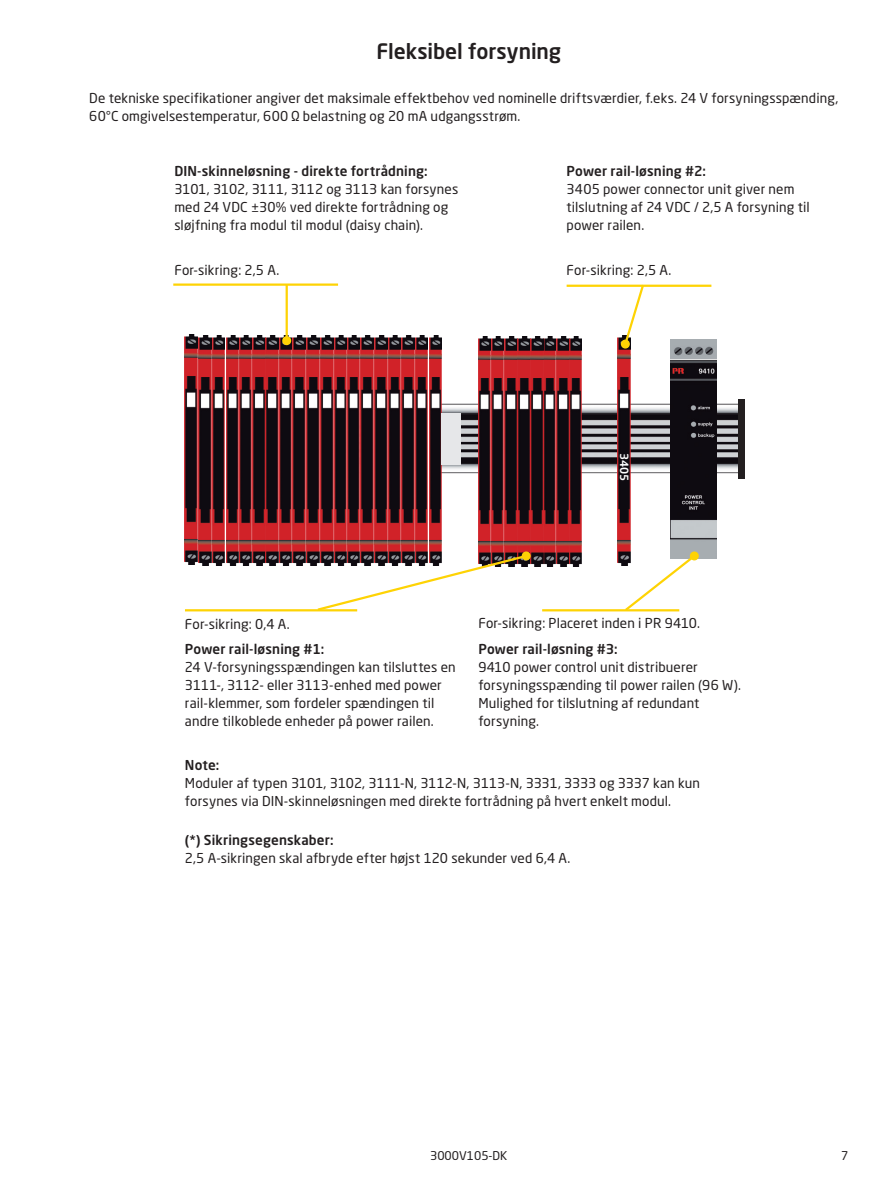
<style>
.page{position:relative;width:893px;height:1191px;background:#fff}
.page>*{position:absolute;margin:0;border:0;box-sizing:border-box;transform-origin:0 0}
.t1{font:500 21px "Neo Sans Pro";letter-spacing:-.005em;color:#231f20}
.t2{font:13.5px/18px "Neo Sans Pro";letter-spacing:.005em;color:#231f20}
.t3{font:500 13.5px "Neo Sans Pro";letter-spacing:.01em;color:#231f20}
.t4{font:12px "Neo Sans Pro";color:#231f20}
.t5{font:500 11.25px "Neo Sans Pro";color:#fff}
</style>
<div class="page">
<img style="left:442px;top:404px;width:296px;height:70px">
<div style="left:372px;top:395px;width:66px;height:79px;background:linear-gradient(to bottom,#d13138,#d13138)"></div>
<img style="left:671px;top:340px;width:46px;height:219px">
<img style="left:618px;top:337px;width:12px;height:228px">
<img style="left:478px;top:336px;width:104px;height:230px">
<div style="left:738px;top:399px;width:7px;height:79px;background:#231f20"></div>
<img style="left:321px;top:335px;width:52px;height:218px">
<img style="left:375px;top:335px;width:67px;height:218px">
<img style="left:199px;top:335px;width:106px;height:230px">
<img style="left:307px;top:335px;width:12px;height:230px">
<img style="left:185px;top:334px;width:12px;height:230px">
<svg style="left:315px;top:553px;width:214px;height:59px"></svg>
<div style="left:522px;top:551px;width:9px;height:9px;background:#fed304;border-radius:50%"></div>
<svg style="left:623px;top:553px;width:73px;height:59px"></svg>
<div style="left:690px;top:551px;width:9px;height:9px;background:#fed304;border-radius:50%"></div>
<hr style="left:173px;top:283px;width:165px;height:3px;background:#fed304">
<hr style="left:567px;top:285px;width:144px;height:2px;background:#fed304">
<svg style="left:622px;top:284px;width:24px;height:63px"></svg>
<div style="left:621px;top:339px;width:9px;height:9px;background:#fed304;border-radius:50%"></div>
<hr style="left:286px;top:284px;width:2px;height:57px;background:#fed304">
<div style="left:282px;top:336px;width:9px;height:9px;background:#fed304;border-radius:50%"></div>
<div style="left:441px;top:414px;width:20px;height:51px;background:#e6e7e9"></div>
<hr style="left:185px;top:609px;width:172px;height:2px;background:#fed304">
<hr style="left:542px;top:609px;width:137px;height:2px;background:#fed304">
<h1 class="t1" style="left:376px;top:38px;width:186px">Fleksibel forsyning</h1>
<p class="t2" style="left:89px;top:89px;width:750px">De tekniske specifikationer angiver det maksimale effektbehov ved nominelle driftsværdier, f.eks. 24 V forsyningsspænding,<br>60°C omgivelsestemperatur, 600 Ω belastning og 20 mA udgangsstrøm.</p>
<p class="t3" style="left:174px;top:163px;width:255px">DIN-skinneløsning - direkte fortrådning:</p>
<p class="t2" style="left:174px;top:180px;width:285px">3101, 3102, 3111, 3112 og 3113 kan forsynes med 24 VDC ±30% ved direkte fortrådning og sløjfning fra modul til modul (daisy chain).</p>
<p class="t2" style="left:174px;top:261px;width:106px">For-sikring: 2,5 A.</p>
<p class="t3" style="left:567px;top:163px;width:141px">Power rail-løsning #2:</p>
<p class="t2" style="left:567px;top:180px;width:245px">3405 power connector unit giver nem tilslutning af 24 VDC / 2,5 A forsyning til power railen.</p>
<p class="t2" style="left:567px;top:261px;width:106px">For-sikring: 2,5 A.</p>
<p class="t5" style="left:632px;top:453px;width:30px;rotate:90deg">3405</p>
<p class="t2" style="left:185px;top:615px;width:106px">For-sikring: 0,4 A.</p>
<p class="t2" style="left:478px;top:614px;width:223px">For-sikring: Placeret inden i PR 9410.</p>
<p class="t3" style="left:185px;top:640px;width:141px">Power rail-løsning #1:</p>
<p class="t2" style="left:185px;top:657px;width:272px">24 V-forsyningsspændingen kan tilsluttes en 3111-, 3112- eller 3113-enhed med power rail-klemmer, som fordeler spændingen til andre tilkoblede enheder på power railen.</p>
<p class="t3" style="left:478px;top:640px;width:141px">Power rail-løsning #3:</p>
<p class="t2" style="left:478px;top:657px;width:264px">9410 power control unit distribuerer forsyningsspænding til power railen (96 W).<br>Mulighed for tilslutning af redundant forsyning.</p>
<p class="t3" style="left:185px;top:756px;width:36px">Note:</p>
<p class="t2" style="left:185px;top:773px;width:517px">Moduler af typen 3101, 3102, 3111-N, 3112-N, 3113-N, 3331, 3333 og 3337 kan kun forsynes via DIN-skinneløsningen med direkte fortrådning på hvert enkelt modul.</p>
<p class="t3" style="left:185px;top:831px;width:150px">(*) Sikringsegenskaber:</p>
<p class="t2" style="left:185px;top:849px;width:387px">2,5 A-sikringen skal afbryde efter højst 120 sekunder ved 6,4 A.</p>
<p class="t4" style="left:430px;top:1148px;width:79px">3000V105-DK</p>
<p class="t4" style="left:841px;top:1148px;width:9px">7</p>
</div>
